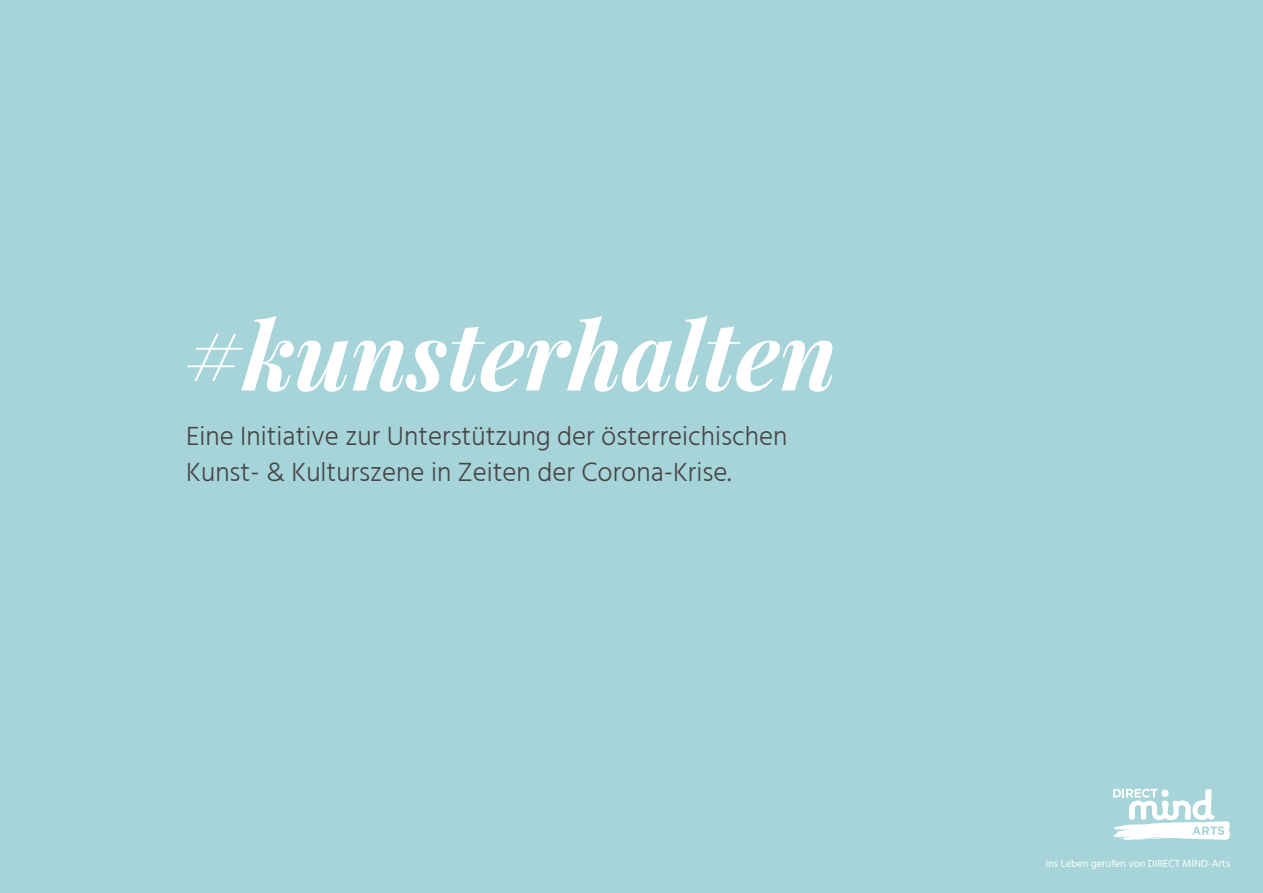
<style>
.page{position:relative;width:1263px;height:893px;background:#a6d4d9}
.page>*{position:absolute;margin:0;border:0;box-sizing:border-box;transform-origin:0 0}
.t1{font:italic 700 94.05px "Playfair Display";color:#fff}
.t2{font:300 27px/36px "Hind";color:#454545}
.t3{font:10.5px "Hind";color:#fff}
</style>
<div class="page">
<svg style="left:1113px;top:789px;width:117px;height:51px"></svg>
<h1 class="t1" style="left:184px;top:291px;width:654px">#kunsterhalten</h1>
<p class="t2" style="left:186px;top:420px;width:603px">Eine Initiative zur Unterstützung der österreichischen<br>Kunst- &amp; Kulturszene in Zeiten der Corona-Krise.</p>
<p class="t3" style="left:1046px;top:856px;width:186px">ins Leben gerufen von DIRECT MIND-Arts</p>
</div>
